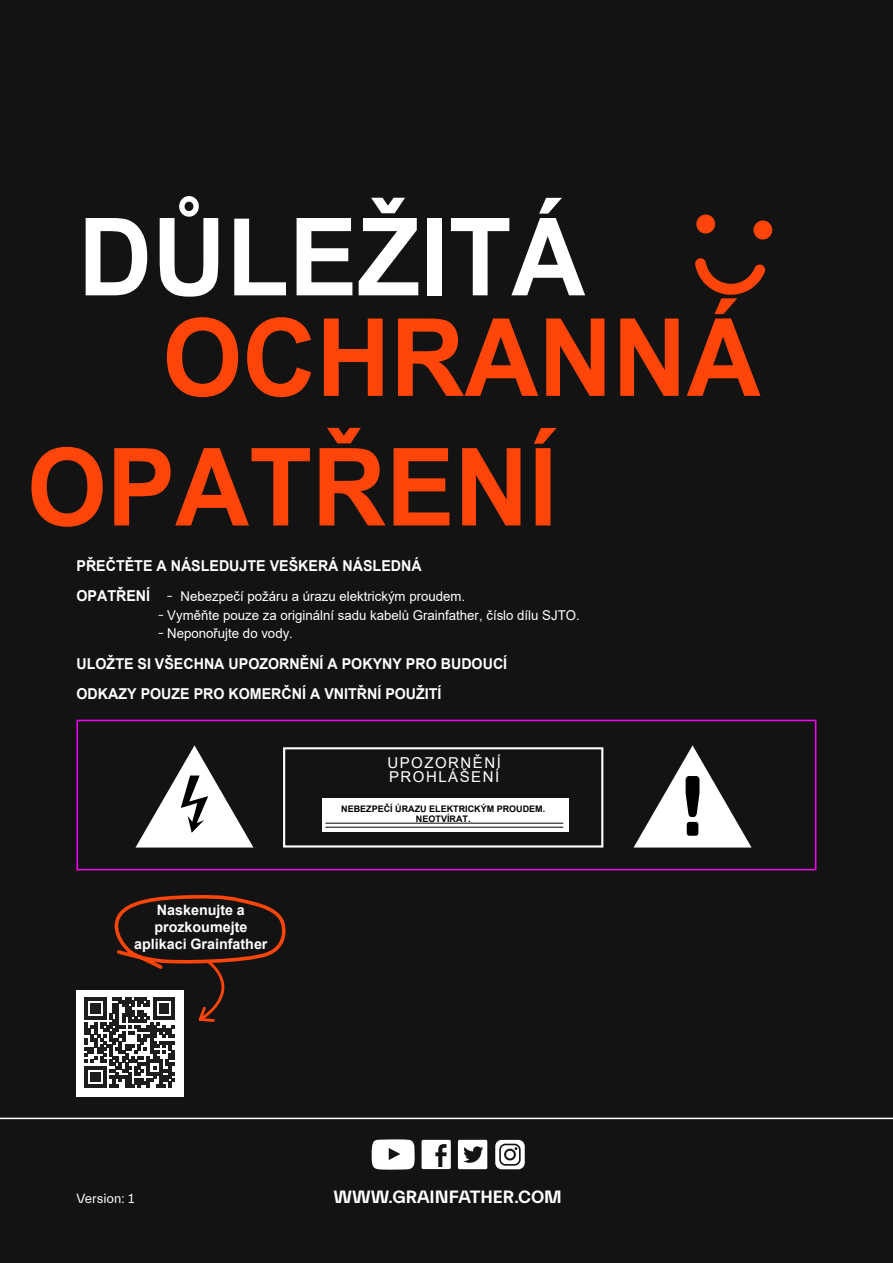
<style>
.page{position:relative;width:893px;height:1263px;background:#141314}
.page>*{position:absolute;margin:0;border:0;box-sizing:border-box;transform-origin:0 0}
.t1{font:700 108px/129.6px "Arial";color:#ff450a;scale:.95 1}
.t2{font:700 108px "Arial";color:#fff;scale:.95 1}
.t3{font:700 18px "Everett";color:#fff}
.t4{font:700 15px/30.6px "Arial";color:#fff;scale:.95 1}
.t5{font:15px/14.5px "Arial";letter-spacing:.1em;color:#fff}
.t6{font:700 14.25px/17px "Arial";color:#fff;text-align:center}
.t7{font:13.5px "Arial";color:#fff}
.t8{font:13.5px "Everett";color:#fff}
.t9{font:700 9px/10.1px "Arial";color:#000;text-align:center}
.s1{font-weight:700;font-size:15px}
.s2{font-family:"Everett"}
</style>
<div class="page">
<svg style="left:371px;top:1139px;width:44px;height:31px"></svg>
<svg style="left:422px;top:1140px;width:29px;height:29px"></svg>
<svg style="left:458px;top:1140px;width:29px;height:29px"></svg>
<svg style="left:495px;top:1140px;width:30px;height:29px"></svg>
<svg style="left:634px;top:745px;width:117px;height:102px"></svg>
<svg style="left:136px;top:745px;width:117px;height:102px"></svg>
<div style="left:322px;top:798px;width:246px;height:34px;background:#fff"></div>
<hr style="left:325px;top:823px;width:238px;height:1px;background:#000">
<hr style="left:325px;top:827px;width:238px;height:1px;background:#000">
<div style="left:283px;top:747px;width:320px;height:100px;border:2px solid #fff"></div>
<div style="left:77px;top:720px;width:739px;height:150px;border:2px solid #f0f"></div>
<div style="left:77px;top:990px;width:107px;height:106px;background:#fff"></div>
<svg style="left:85px;top:895px;width:201px;height:193px"></svg>
<svg style="left:695px;top:258px;width:71px;height:37px"></svg>
<svg style="left:696px;top:214px;width:20px;height:20px"></svg>
<svg style="left:753px;top:220px;width:20px;height:20px"></svg>
<hr style="left:0;top:1118px;width:893px;height:1px;background:#fff">
<h1 class="t2" style="left:78px;top:181px;width:535px">DŮLEŽITÁ</h1>
<h1 class="t1" style="left:27px;top:294px;width:774px;text-indent:135px">OCHRANNÁ<br>OPATŘENÍ</h1>
<p class="t4" style="left:77px;top:551px;width:365px">PŘEČTĚTE A NÁSLEDUJTE VEŠKERÁ NÁSLEDNÁ</p>
<p class="t7" style="left:77px;top:587px;width:390px"><span class="s1">OPATŘENÍ</span> <span class="s2">–</span> Nebezpečí požáru a úrazu elektrickým proudem.</p>
<p class="t7" style="left:158px;top:606px;width:424px"><span class="s2">–</span> Vyměňte pouze za originální sadu kabelů Grainfather, číslo dílu SJTO.</p>
<p class="t7" style="left:158px;top:624px;width:137px"><span class="s2">–</span> Neponořujte do vody.</p>
<p class="t4" style="left:77px;top:648px;width:455px">ULOŽTE SI VŠECHNA UPOZORNĚNÍ A POKYNY PRO BUDOUCÍ<br>ODKAZY POUZE PRO KOMERČNÍ A VNITŘNÍ POUŽITÍ</p>
<p class="t6" style="left:134px;top:902px;width:135px">Naskenujte a prozkoumejte aplikaci Grainfather</p>
<p class="t5" style="left:387px;top:755px;width:115px">UPOZORNĚNÍ<br>PROHLÁŠENÍ</p>
<p class="t9" style="left:341px;top:803px;width:206px">NEBEZPEČÍ ÚRAZU ELEKTRICKÝM PROUDEM.<br>NEOTVÍRAT.</p>
<p class="t8" style="left:77px;top:1191px;width:59px">Version: 1</p>
<h2 class="t3" style="left:333px;top:1187px;width:230px">WWW.GRAINFATHER.COM</h2>
</div>
